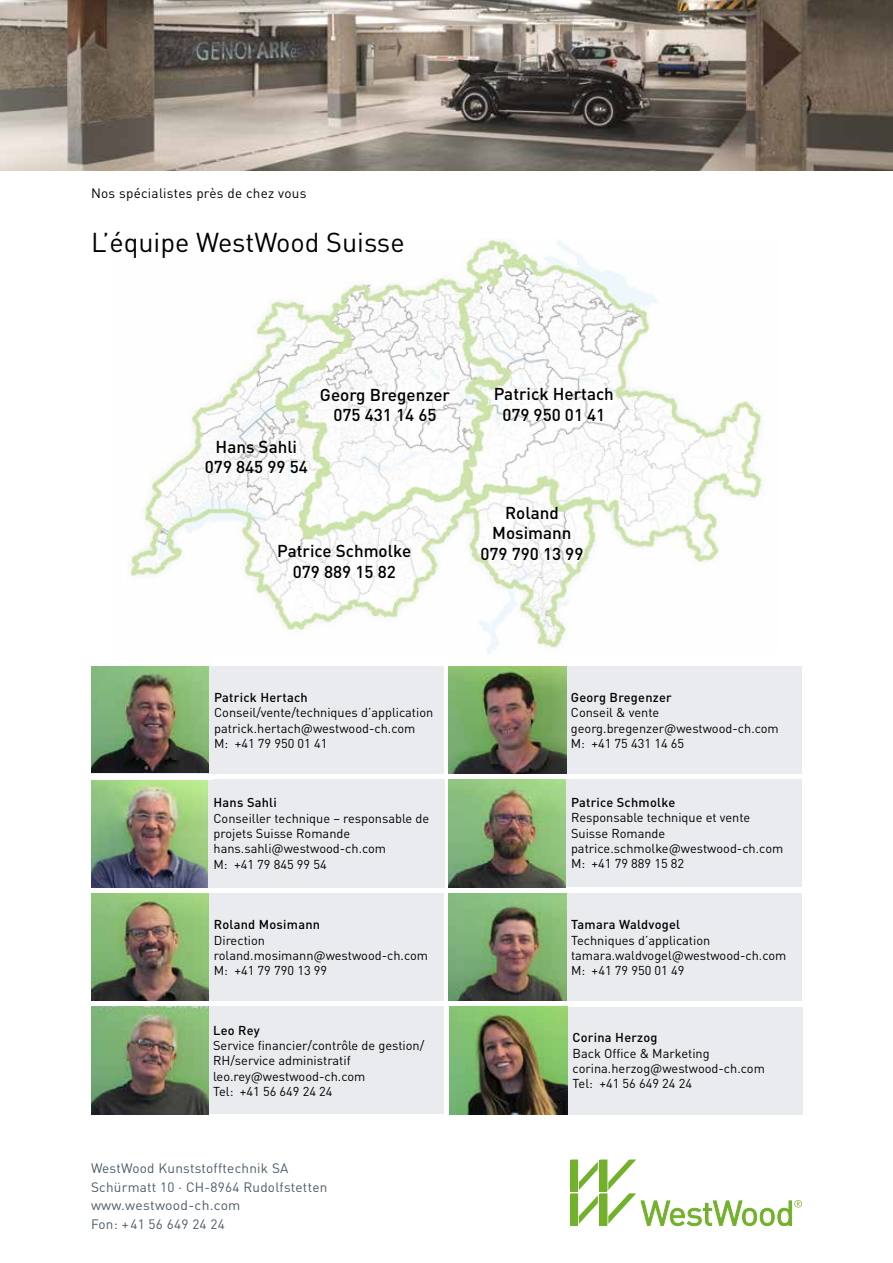
<style>
.page{position:relative;width:893px;height:1263px;background:#fff}
.page>*{position:absolute;margin:0;border:0;box-sizing:border-box;transform-origin:0 0}
.t1{font:27px "DIN Pro";color:#000}
.t2{font:500 17.1px/20.4px "DIN Pro";color:#000;text-align:center}
.t3{font:13.5px/18.8px "DIN Pro";letter-spacing:.02em;color:#4b5c67}
.t4{font:13.5px "DIN Pro";letter-spacing:.02em;color:#000}
.t5{font:12.75px/15.3px "DIN Pro";color:#000}
.t6{font:500 12.75px "DIN Pro";letter-spacing:.02em;color:#000}
</style>
<div class="page">
<img style="left:0;top:0;width:893px;height:171px">
<svg style="left:570px;top:1159px;width:232px;height:67px"></svg>
<img style="left:130px;top:239px;width:632px;height:415px">
<div style="left:449px;top:666px;width:353px;height:107px;background:#eaebee"></div>
<img style="left:449px;top:666px;width:118px;height:107px">
<img style="left:91px;top:894px;width:118px;height:107px">
<div style="left:214px;top:894px;width:230px;height:107px;background:#eaebee"></div>
<div style="left:91px;top:1007px;width:353px;height:107px;background:#eaebee"></div>
<img style="left:91px;top:1007px;width:118px;height:107px">
<img style="left:449px;top:894px;width:118px;height:107px">
<div style="left:571px;top:894px;width:231px;height:107px;background:#eaebee"></div>
<div style="left:450px;top:1007px;width:353px;height:107px;background:#eaebee"></div>
<img style="left:450px;top:1007px;width:118px;height:107px">
<img style="left:91px;top:780px;width:117px;height:107px">
<div style="left:213px;top:780px;width:231px;height:107px;background:#eaebee"></div>
<img style="left:91px;top:666px;width:118px;height:106px">
<div style="left:214px;top:666px;width:230px;height:107px;background:#eaebee"></div>
<svg style="left:565px;top:780px;width:237px;height:107px"></svg>
<img style="left:448px;top:780px;width:117px;height:107px">
<div style="left:571px;top:779px;width:231px;height:107px;background:#eaebee"></div>
<p class="t4" style="left:91px;top:184px;width:217px">Nos spécialistes près de chez vous</p>
<h1 class="t1" style="left:91px;top:224px;width:315px">L’équipe WestWood Suisse</h1>
<h2 class="t2" style="left:205px;top:435px;width:105px">Hans Sahli<br>079 845 99 54</h2>
<h2 class="t2" style="left:320px;top:383px;width:132px">Georg Bregenzer<br>075 431 14 65</h2>
<h2 class="t2" style="left:494px;top:383px;width:122px">Patrick Hertach<br>079 950 01 41</h2>
<h2 class="t2" style="left:277px;top:540px;width:136px">Patrice Schmolke<br>079 889 15 82</h2>
<p class="t6" style="left:214px;top:689px;width:95px">Patrick Hertach</p>
<p class="t5" style="left:214px;top:704px;width:221px">Conseil/vente/techniques d’application patrick.hertach@westwood-ch.com<br>M: +41 79 950 01 41</p>
<p class="t6" style="left:213px;top:794px;width:65px">Hans Sahli</p>
<p class="t5" style="left:213px;top:810px;width:217px">Conseiller technique – responsable de projets Suisse Romande hans.sahli@westwood-ch.com<br>M: +41 79 845 99 54</p>
<p class="t6" style="left:214px;top:916px;width:108px">Roland Mosimann</p>
<p class="t5" style="left:214px;top:932px;width:216px">Direction roland.mosimann@westwood-ch.com<br>M: +41 79 790 13 99</p>
<p class="t6" style="left:213px;top:1021px;width:48px">Leo Rey</p>
<p class="t5" style="left:213px;top:1037px;width:213px">Service financier/contrôle de gestion/<br>RH/service administratif leo.rey@westwood-ch.com<br>Tel: +41 56 649 24 24</p>
<p class="t3" style="left:91px;top:1158px;width:238px">WestWood Kunststofftechnik SA<br>Schürmatt 10 · CH-8964 Rudolfstetten www.westwood-ch.com<br>Fon: +41 56 649 24 24</p>
<h2 class="t2" style="left:480px;top:502px;width:105px">Roland<br>Mosimann<br>079 790 13 99</h2>
<p class="t6" style="left:571px;top:689px;width:102px">Georg Bregenzer</p>
<p class="t5" style="left:571px;top:705px;width:209px">Conseil &amp; vente georg.bregenzer@westwood-ch.com<br>M: +41 75 431 14 65</p>
<p class="t6" style="left:571px;top:794px;width:106px">Patrice Schmolke</p>
<p class="t5" style="left:571px;top:810px;width:214px">Responsable technique et vente<br>Suisse Romande patrice.schmolke@westwood-ch.com<br>M: +41 79 889 15 82</p>
<p class="t6" style="left:571px;top:916px;width:111px">Tamara Waldvogel</p>
<p class="t5" style="left:571px;top:932px;width:217px">Techniques d’application tamara.waldvogel@westwood-ch.com<br>M: +41 79 950 01 49</p>
<p class="t6" style="left:573px;top:1029px;width:87px">Corina Herzog</p>
<p class="t5" style="left:573px;top:1045px;width:194px">Back Office &amp; Marketing corina.herzog@westwood-ch.com<br>Tel: +41 56 649 24 24</p>
</div>
